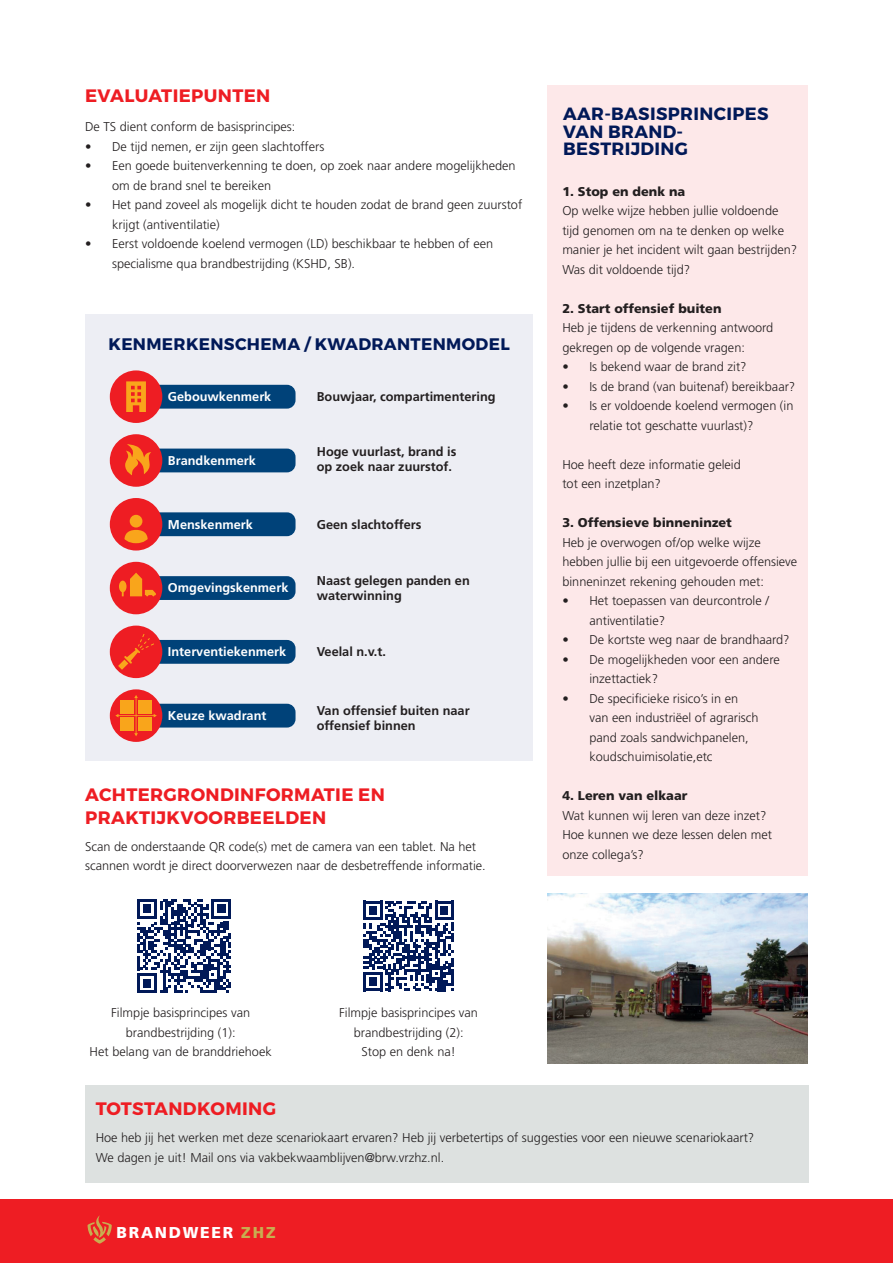
<style>
.page{position:relative;width:893px;height:1263px;background:#fff}
.page>*{position:absolute;margin:0;border:0;box-sizing:border-box;transform-origin:0 0}
.t1{font:700 18px/22.5px "Montserrat";letter-spacing:.02em;color:#ee1d23}
.t2{font:700 17.7px/17.7px "Montserrat";letter-spacing:.02em;color:#011958}
.t3{font:700 16.65px "Montserrat";letter-spacing:.02em;color:#011958}
.t4{font:900 15.75px "Frutiger";letter-spacing:.11em;color:#fff}
.t5{font:300 12.75px/19.5px "Frutiger";color:#231f20}
.t6{font:700 12.75px/15px "Frutiger";color:#231f20}
.t7{font:700 12.75px "Frutiger";color:#fff}
.t8{font:900 12.75px "Frutiger";color:#231f20}
.s1{color:#c8ad50}
</style>
<div class="page">
<div style="left:548px;top:85px;width:260px;height:791px;background:#fde8e9"></div>
<svg style="left:137px;top:899px;width:94px;height:94px"></svg>
<div style="left:85px;top:1085px;width:723px;height:98px;background:#dde1e0"></div>
<div style="left:0;top:1199px;width:893px;height:64px;background:#ee1d23"></div>
<svg style="left:88px;top:1215px;width:24px;height:29px"></svg>
<svg style="left:363px;top:900px;width:91px;height:92px"></svg>
<div style="left:85px;top:314px;width:448px;height:446px;background:#edeef4"></div>
<div style="left:134px;top:385px;width:162px;height:24px;background:#004279;border-radius:9px"></div>
<div style="left:110px;top:370px;width:52px;height:53px;background:#ee1d23;border-radius:50%"></div>
<svg style="left:126px;top:381px;width:20px;height:31px"></svg>
<div style="left:134px;top:449px;width:162px;height:23px;background:#004279;border-radius:9px"></div>
<div style="left:110px;top:434px;width:52px;height:53px;background:#ee1d23;border-radius:50%"></div>
<svg style="left:125px;top:444px;width:26px;height:31px"></svg>
<div style="left:134px;top:512px;width:162px;height:24px;background:#004279;border-radius:9px"></div>
<div style="left:110px;top:498px;width:52px;height:52px;background:#ee1d23;border-radius:50%"></div>
<div style="left:130px;top:515px;width:12px;height:12px;background:#f9a51b;border-radius:50%"></div>
<svg style="left:124px;top:530px;width:24px;height:13px"></svg>
<div style="left:134px;top:576px;width:162px;height:24px;background:#004279;border-radius:9px"></div>
<div style="left:110px;top:562px;width:52px;height:52px;background:#ee1d23;border-radius:50%"></div>
<svg style="left:119px;top:573px;width:37px;height:23px"></svg>
<div style="left:134px;top:640px;width:162px;height:24px;background:#004279;border-radius:9px"></div>
<div style="left:110px;top:626px;width:52px;height:52px;background:#ee1d23;border-radius:50%"></div>
<svg style="left:118px;top:634px;width:36px;height:36px"></svg>
<div style="left:134px;top:704px;width:162px;height:23px;background:#004279;border-radius:9px"></div>
<div style="left:110px;top:689px;width:52px;height:53px;background:#ee1d23;border-radius:50%"></div>
<svg style="left:115px;top:695px;width:42px;height:41px"></svg>
<img style="left:548px;top:894px;width:260px;height:169px">
<h1 class="t1" style="left:85px;top:85px;width:187px">EVALUATIEPUNTEN</h1>
<p class="t5" style="left:85px;top:117px;width:212px">De TS dient conform de basisprincipes:</p>
<p class="t5" style="left:85px;top:136px;width:241px">• De tijd nemen, er zijn geen slachtoffers</p>
<p class="t5" style="left:112px;top:156px;width:405px;text-indent:-27px">• Een goede buitenverkenning te doen, op zoek naar andere mogelijkheden om de brand snel te bereiken</p>
<p class="t5" style="left:112px;top:195px;width:412px;text-indent:-27px">• Het pand zoveel als mogelijk dicht te houden zodat de brand geen zuurstof krijgt (antiventilatie)</p>
<p class="t5" style="left:112px;top:234px;width:383px;text-indent:-27px">• Eerst voldoende koelend vermogen (LD) beschikbaar te hebben of een specialisme qua brandbestrijding (KSHD, SB).</p>
<h3 class="t3" style="left:109px;top:333px;width:403px">KENMERKENSCHEMA / KWADRANTENMODEL</h3>
<p class="t7" style="left:168px;top:389px;width:105px">Gebouwkenmerk</p>
<p class="t6" style="left:317px;top:389px;width:180px">Bouwjaar, compartimentering</p>
<p class="t7" style="left:168px;top:453px;width:89px">Brandkenmerk</p>
<p class="t6" style="left:317px;top:444px;width:141px">Hoge vuurlast, brand is op zoek naar zuurstof.</p>
<p class="t7" style="left:168px;top:517px;width:87px">Menskenmerk</p>
<p class="t6" style="left:317px;top:517px;width:106px">Geen slachtoffers</p>
<p class="t7" style="left:168px;top:580px;width:122px">Omgevingskenmerk</p>
<p class="t6" style="left:317px;top:573px;width:155px">Naast gelegen panden en waterwinning</p>
<p class="t7" style="left:168px;top:644px;width:120px">Interventiekenmerk</p>
<p class="t6" style="left:317px;top:644px;width:71px">Veelal n.v.t.</p>
<p class="t7" style="left:168px;top:708px;width:100px">Keuze kwadrant</p>
<p class="t6" style="left:317px;top:703px;width:154px">Van offensief buiten naar offensief binnen</p>
<h1 class="t1" style="left:85px;top:784px;width:301px">ACHTERGRONDINFORMATIE EN<br>PRAKTIJKVOORBEELDEN</h1>
<p class="t5" style="left:85px;top:837px;width:402px">Scan de onderstaande QR code(s) met de camera van een tablet. Na het scannen wordt je direct doorverwezen naar de desbetreffende informatie.</p>
<h2 class="t2" style="left:563px;top:105px;width:207px">AAR-BASISPRINCIPES<br>VAN BRAND-<br>BESTRIJDING</h2>
<p class="t8" style="left:562px;top:184px;width:124px">1. Stop en denk na</p>
<p class="t5" style="left:562px;top:201px;width:236px">Op welke wijze hebben jullie voldoende tijd genomen om na te denken op welke manier je het incident wilt gaan bestrijden?<br>Was dit voldoende tijd?</p>
<p class="t8" style="left:562px;top:301px;width:161px">2. Start offensief buiten</p>
<p class="t5" style="left:562px;top:318px;width:212px">Heb je tijdens de verkenning antwoord gekregen op de volgende vragen:</p>
<p class="t5" style="left:562px;top:357px;width:186px">• Is bekend waar de brand zit?</p>
<p class="t5" style="left:562px;top:377px;width:234px">• Is de brand (van buitenaf) bereikbaar?</p>
<p class="t5" style="left:589px;top:396px;width:206px;text-indent:-27px">• Is er voldoende koelend vermogen (in relatie tot geschatte vuurlast)?</p>
<p class="t5" style="left:562px;top:455px;width:180px">Hoe heeft deze informatie geleid tot een inzetplan?</p>
<p class="t8" style="left:562px;top:515px;width:171px">3. Offensieve binneninzet</p>
<p class="t5" style="left:562px;top:533px;width:236px">Heb je overwogen of/op welke wijze hebben jullie bij een uitgevoerde offensieve binneninzet rekening gehouden met:</p>
<p class="t5" style="left:589px;top:591px;width:181px;text-indent:-27px">• Het toepassen van deurcontrole / antiventilatie?</p>
<p class="t5" style="left:562px;top:630px;width:229px">• De kortste weg naar de brandhaard?</p>
<p class="t5" style="left:589px;top:649px;width:192px;text-indent:-27px">• De mogelijkheden voor een andere inzettactiek?</p>
<p class="t5" style="left:589px;top:688px;width:171px;text-indent:-27px">• De specificieke risico’s in en van een industriëel of agrarisch pand zoals sandwichpanelen, koudschuimisolatie,etc</p>
<p class="t8" style="left:562px;top:788px;width:127px">4. Leren van elkaar</p>
<p class="t5" style="left:562px;top:805px;width:211px">Wat kunnen wij leren van deze inzet?<br>Hoe kunnen we deze lessen delen met onze collega’s?</p>
<p class="t5" style="left:90px;top:1003px;width:184px;text-align:center">Filmpje basisprincipes van brandbestrijding (1):<br>Het belang van de branddriehoek</p>
<p class="t5" style="left:339px;top:1003px;width:140px;text-align:center">Filmpje basisprincipes van brandbestrijding (2):<br>Stop en denk na!</p>
<h1 class="t1" style="left:96px;top:1097px;width:182px">TOTSTANDKOMING</h1>
<p class="t5" style="left:96px;top:1128px;width:660px">Hoe heb jij het werken met deze scenariokaart ervaren? Heb jij verbetertips of suggesties voor een nieuwe scenariokaart?<br>We dagen je uit! Mail ons via vakbekwaamblijven@brw.vrzhz.nl.</p>
<p class="t4" style="left:117px;top:1223px;width:161px">BRANDWEER <span class="s1">ZHZ</span></p>
</div>
